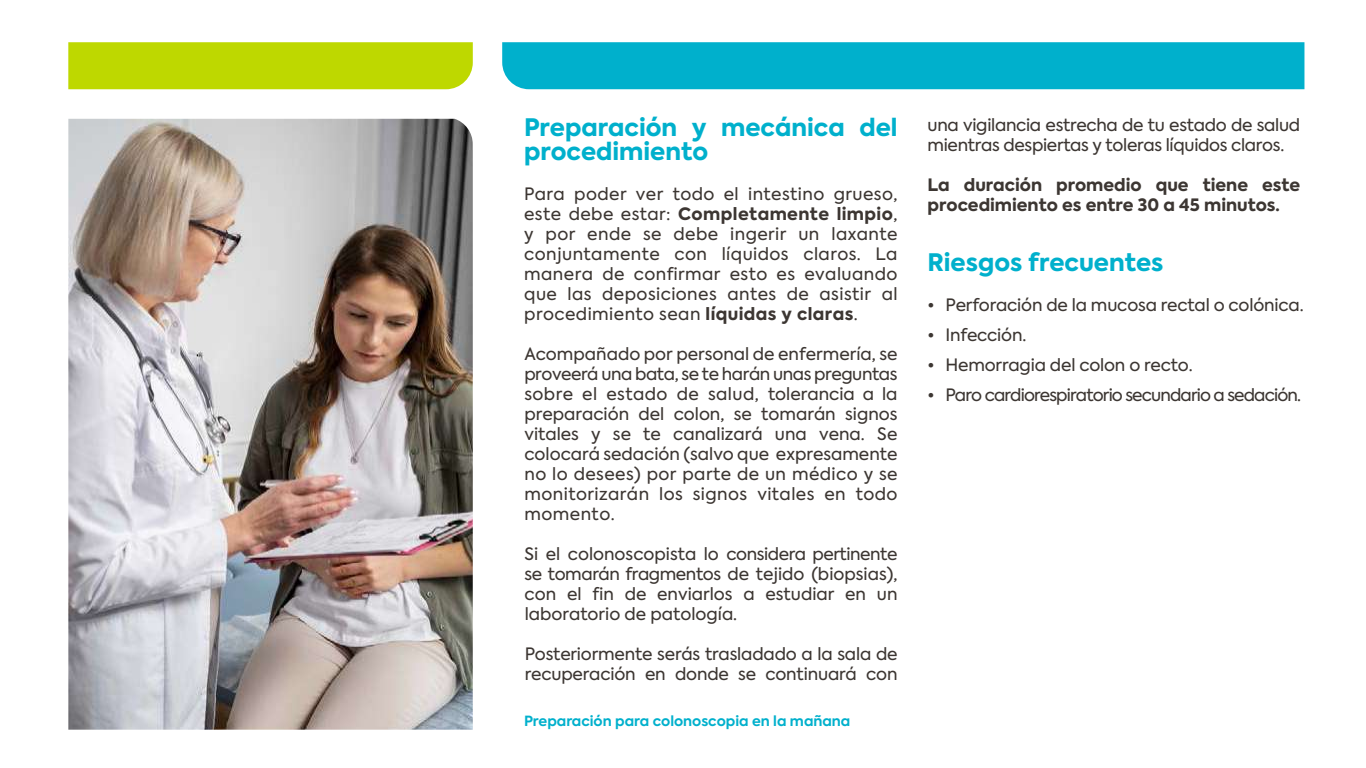
<style>
.page{position:relative;width:1366px;height:768px;background:#fff}
.page>*{position:absolute;margin:0;border:0;box-sizing:border-box;transform-origin:0 0}
.t1{font:800 24px/24px "Axiforma";color:#00b0cc}
.t2{font:17px/20px "Axiforma";letter-spacing:-.01em;color:#3c3632;text-align:justify}
.t3{font:800 17px/20px "Axiforma";color:#3c3632}
.t4{font:17px "Axiforma";letter-spacing:-.05em;color:#3c3632}
.t5{font:700 14px "Axiforma";color:#00b0cc}
.s1{font-weight:800}
</style>
<div class="page">
<div style="left:68px;top:42px;width:405px;height:47px;background:#bed800"></div>
<img style="left:68px;top:119px;width:405px;height:611px">
<div style="left:502px;top:42px;width:802px;height:47px;background:#00b0cc"></div>
<h1 class="t1" style="left:524px;top:116px;width:375px">Preparación y mecánica del procedimiento</h1>
<p class="t2" style="left:524px;top:185px;width:375px">Para poder ver todo el intestino grueso, este debe estar: <span class="s1">Completamente limpio</span>, y por ende se debe ingerir un laxante conjuntamente con líquidos claros. La manera de confirmar esto es evaluando que las deposiciones antes de asistir al procedimiento sean <span class="s1">líquidas y claras</span>.</p>
<p class="t2" style="left:524px;top:345px;width:375px">Acompañado por personal de enfermería, se proveerá una bata, se te harán unas preguntas sobre el estado de salud, tolerancia a la preparación del colon, se tomarán signos vitales y se te canalizará una vena. Se colocará sedación (salvo que expresamente no lo desees) por parte de un médico y se monitorizarán los signos vitales en todo momento.</p>
<p class="t2" style="left:525px;top:544px;width:374px">Si el colonoscopista lo considera pertinente se tomarán fragmentos de tejido (biopsias), con el fin de enviarlos a estudiar en un laboratorio de patología.</p>
<p class="t2" style="left:525px;top:644px;width:374px">Posteriormente serás trasladado a la sala de recuperación en donde se continuará con</p>
<p class="t5" style="left:524px;top:711px;width:328px">Preparación para colonoscopia en la mañana</p>
<p class="t2" style="left:928px;top:115px;width:374px">una vigilancia estrecha de tu estado de salud mientras despiertas y toleras líquidos claros.</p>
<p class="t3" style="left:928px;top:175px;width:374px">La duración promedio que tiene este procedimiento es entre 30 a 45 minutos.</p>
<h1 class="t1" style="left:928px;top:251px;width:238px">Riesgos frecuentes</h1>
<p class="t2" style="left:928px;top:295px;width:378px">• Perforación de la mucosa rectal o colónica.</p>
<p class="t2" style="left:928px;top:325px;width:100px">• Infección.</p>
<p class="t2" style="left:928px;top:355px;width:267px">• Hemorragia del colon o recto.</p>
<p class="t4" style="left:928px;top:384px;width:375px">• Paro cardiorespiratorio secundario a sedación.</p>
</div>
